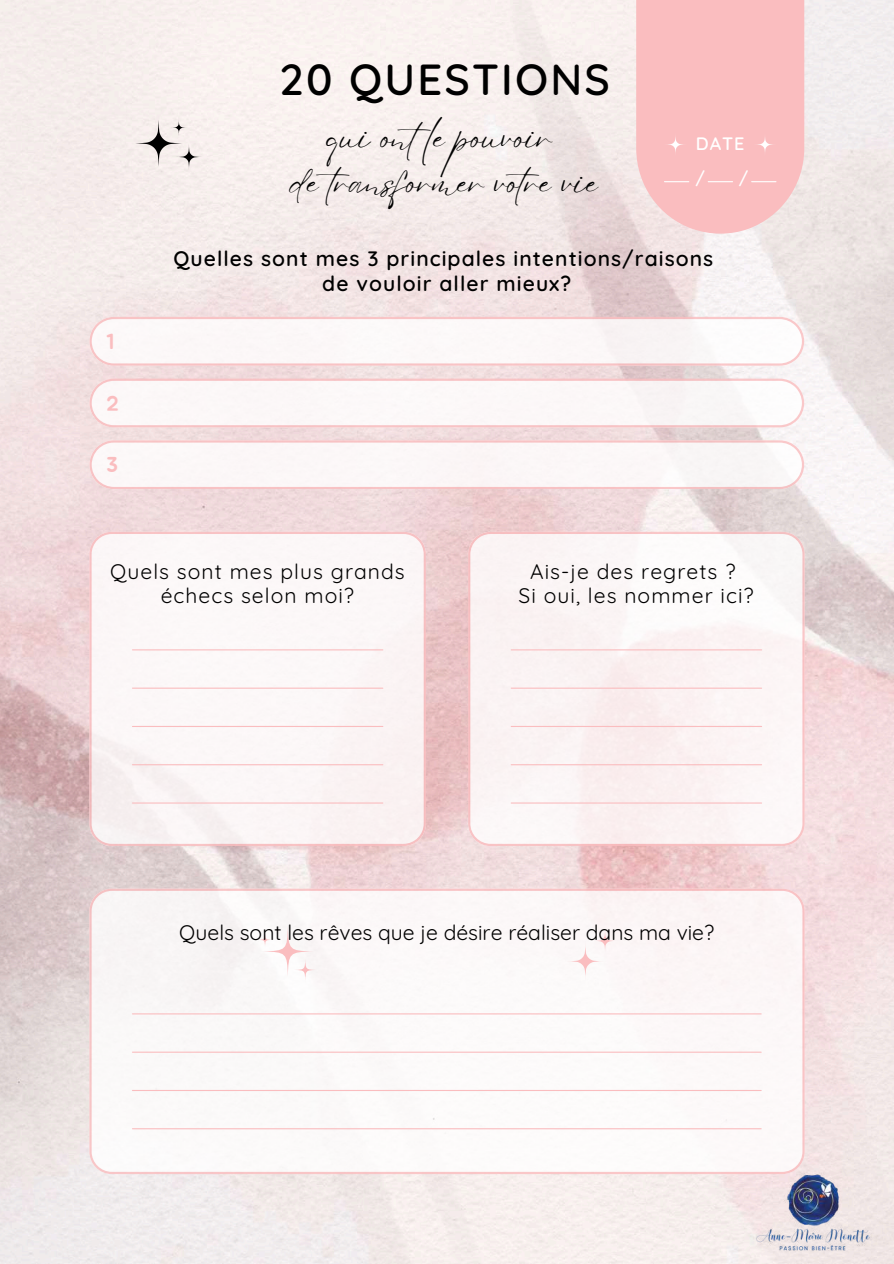
<style>
.page{position:relative;width:894px;height:1264px;background:#fff}
.page>*{position:absolute;margin:0;border:0;box-sizing:border-box;transform-origin:0 0}
.t1{font:600 43.5px "Quicksand";letter-spacing:.05em;color:#000}
.t2{font:34.5px "Eyesome Script";color:#000}
.t3{font:21px/24.8px "Quicksand";letter-spacing:.05em;color:#000;text-align:center}
.t4{font:600 21px/24.8px "Quicksand";letter-spacing:.05em;color:#000;text-align:center}
.t5{font:21px "Quicksand";color:#000}
.t6{font:21px "Jua";color:#fabdbf}
.t7{font:600 18px "Quicksand";color:#fff}
.t8{font:600 17.25px "Quicksand";color:#fff}
</style>
<div class="page">
<img style="left:0;top:0;width:893px;height:1263px">
<svg style="left:89px;top:888px;width:715px;height:286px"></svg>
<svg style="left:468px;top:531px;width:336px;height:314px"></svg>
<svg style="left:89px;top:531px;width:337px;height:314px"></svg>
<hr style="left:132px;top:1128px;width:629px;height:1px;background:#fabdbf">
<hr style="left:132px;top:1089px;width:629px;height:2px;background:#fabdbf">
<hr style="left:132px;top:1051px;width:629px;height:1px;background:#fabdbf">
<hr style="left:132px;top:1013px;width:629px;height:1px;background:#fabdbf">
<hr style="left:511px;top:802px;width:250px;height:1px;background:#fabdbf">
<hr style="left:511px;top:764px;width:250px;height:1px;background:#fabdbf">
<hr style="left:511px;top:726px;width:250px;height:1px;background:#fabdbf">
<hr style="left:511px;top:687px;width:250px;height:1px;background:#fabdbf">
<hr style="left:511px;top:649px;width:250px;height:1px;background:#fabdbf">
<hr style="left:132px;top:802px;width:251px;height:1px;background:#fabdbf">
<hr style="left:132px;top:764px;width:251px;height:1px;background:#fabdbf">
<hr style="left:132px;top:726px;width:251px;height:1px;background:#fabdbf">
<hr style="left:132px;top:687px;width:251px;height:1px;background:#fabdbf">
<hr style="left:132px;top:649px;width:251px;height:1px;background:#fabdbf">
<svg style="left:89px;top:440px;width:715px;height:49px"></svg>
<svg style="left:89px;top:378px;width:715px;height:49px"></svg>
<svg style="left:89px;top:317px;width:715px;height:49px"></svg>
<svg style="left:262px;top:926px;width:51px;height:50px"></svg>
<svg style="left:257px;top:932px;width:15px;height:15px"></svg>
<svg style="left:294px;top:958px;width:22px;height:23px"></svg>
<svg style="left:565px;top:928px;width:52px;height:52px"></svg>
<svg style="left:636px;top:0;width:168px;height:234px"></svg>
<svg style="left:132px;top:116px;width:70px;height:54px"></svg>
<img style="left:736px;top:1162px;width:152px;height:100px">
<h1 class="t1" style="left:279px;top:52px;width:332px">20 QUESTIONS</h1>
<h2 class="t2" style="left:326px;top:115px;width:227px">qui ontle pouvoir</h2>
<h2 class="t2" style="left:291px;top:160px;width:308px">de transformer votre vie</h2>
<p class="t7" style="left:695px;top:132px;width:50px">DATE</p>
<p class="t8" style="left:695px;top:167px;width:11px">/</p>
<p class="t8" style="left:738px;top:167px;width:11px">/</p>
<p class="t6" style="left:107px;top:332px;width:10px">1</p>
<p class="t6" style="left:107px;top:394px;width:14px">2</p>
<p class="t6" style="left:107px;top:455px;width:13px">3</p>
<p class="t4" style="left:173px;top:246px;width:541px">Quelles sont mes 3 principales intentions/raisons de vouloir aller mieux?</p>
<p class="t3" style="left:110px;top:558px;width:296px">Quels sont mes plus grands échecs selon moi?</p>
<p class="t3" style="left:518px;top:558px;width:237px">Ais-je des regrets ?<br>Si oui, les nommer ici?</p>
<p class="t5" style="left:179px;top:918px;width:536px">Quels sont les rêves que je désire réaliser dans ma vie?</p>
</div>
